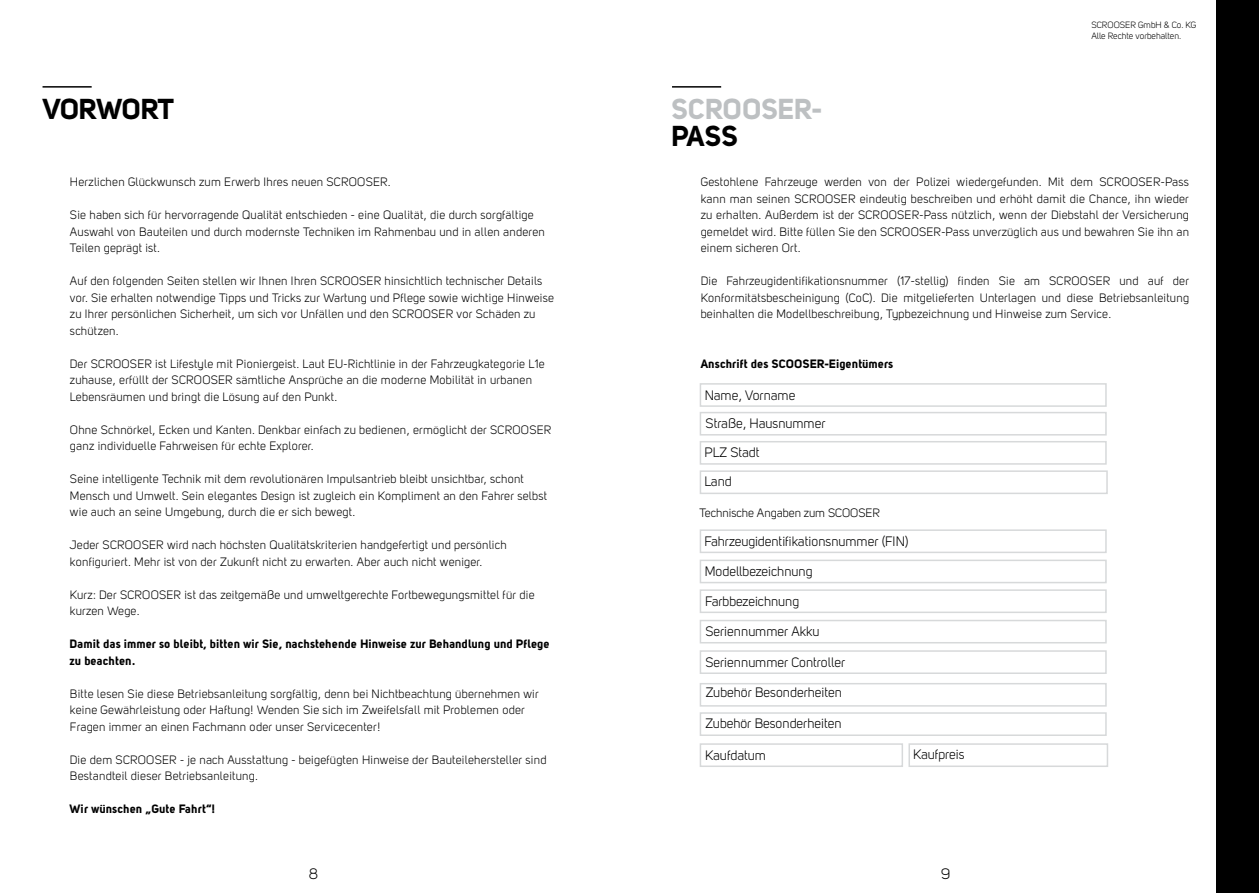
<style>
.page{position:relative;width:1259px;height:893px;background:#fff}
.page>*{position:absolute;margin:0;border:0;box-sizing:border-box;transform-origin:0 0}
.t1{font:28.5px "Uni Sans Bold";letter-spacing:-.02em;color:#000}
.t2{font:28.5px "Uni Sans Bold";color:#bdc0c2}
.t3{font:15px "Uni Sans Book";color:#000}
.t4{font:13.5px/28.7px "Uni Sans Book";color:#000}
.t5{font:12px/16.5px "Uni Sans Book";letter-spacing:.02em;color:#000}
.t6{font:12px/16.5px "Uni Sans Bold";letter-spacing:.02em;color:#000}
.t7{font:12px "Uni Sans Book";color:#000}
.t8{font:9px/10.8px "Uni Sans Book";color:#000}
</style>
<div class="page">
<div style="left:1216px;top:0;width:43px;height:893px;background:#000"></div>
<div style="left:908px;top:743px;width:200px;height:24px;border:2px solid #d7d9da"></div>
<hr style="left:43px;top:86px;width:49px;height:2px;background:#000">
<hr style="left:672px;top:86px;width:49px;height:2px;background:#000">
<div style="left:699px;top:383px;width:407px;height:24px;border:2px solid #d7d9da"></div>
<div style="left:699px;top:412px;width:407px;height:24px;border:2px solid #d7d9da"></div>
<div style="left:699px;top:441px;width:407px;height:24px;border:2px solid #d7d9da"></div>
<div style="left:699px;top:470px;width:408px;height:24px;border:2px solid #d7d9da"></div>
<div style="left:699px;top:529px;width:407px;height:24px;border:2px solid #d7d9da"></div>
<div style="left:699px;top:560px;width:407px;height:23px;border:2px solid #d7d9da"></div>
<div style="left:699px;top:589px;width:407px;height:24px;border:2px solid #d7d9da"></div>
<div style="left:699px;top:620px;width:407px;height:23px;border:2px solid #d7d9da"></div>
<div style="left:699px;top:650px;width:407px;height:24px;border:2px solid #d7d9da"></div>
<div style="left:699px;top:683px;width:407px;height:24px;border:2px solid #d7d9da"></div>
<div style="left:699px;top:712px;width:407px;height:24px;border:2px solid #d7d9da"></div>
<div style="left:699px;top:743px;width:204px;height:24px;border:2px solid #d7d9da"></div>
<p class="t8" style="left:1091px;top:20px;width:107px">SCROOSER GmbH &amp; Co. KG<br>Alle Rechte vorbehalten.</p>
<h1 class="t1" style="left:44px;top:92px;width:132px">VORWORT</h1>
<h1 class="t2" style="left:672px;top:92px;width:152px">SCROOSER-</h1>
<h1 class="t1" style="left:672px;top:119px;width:68px">PASS</h1>
<p class="t5" style="left:701px;top:174px;width:490px;text-align:justify">Gestohlene Fahrzeuge werden von der Polizei wiedergefunden. Mit dem SCROOSER-Pass kann man seinen SCROOSER eindeutig beschreiben und erhöht damit die Chance, ihn wieder zu erhalten. Außerdem ist der SCROOSER-Pass nützlich, wenn der Diebstahl der Versicherung gemeldet wird. Bitte füllen Sie den SCROOSER-Pass unverzüglich aus und bewahren Sie ihn an einem sicheren Ort.</p>
<p class="t5" style="left:701px;top:273px;width:490px;text-align:justify">Die Fahrzeugidentifikationsnummer (17-stellig) finden Sie am SCROOSER und auf der Konformitätsbescheinigung (CoC). Die mitgelieferten Unterlagen und diese Betriebsanleitung beinhalten die Modellbeschreibung, Typbezeichnung und Hinweise zum Service.</p>
<p class="t6" style="left:701px;top:355px;width:194px">Anschrift des SCOOSER-Eigentümers</p>
<p class="t4" style="left:704px;top:381px;width:123px">Name, Vorname<br>Straße, Hausnummer<br>PLZ Stadt<br>Land</p>
<p class="t5" style="left:70px;top:174px;width:322px">Herzlichen Glückwunsch zum Erwerb Ihres neuen SCROOSER.</p>
<p class="t5" style="left:70px;top:207px;width:476px">Sie haben sich für hervorragende Qualität entschieden - eine Qualität, die durch sorgfältige<br>Auswahl von Bauteilen und durch modernste Techniken im Rahmenbau und in allen anderen<br>Teilen geprägt ist.</p>
<p class="t5" style="left:70px;top:273px;width:485px">Auf den folgenden Seiten stellen wir Ihnen Ihren SCROOSER hinsichtlich technischer Details vor. Sie erhalten notwendige Tipps und Tricks zur Wartung und Pflege sowie wichtige Hinweise zu Ihrer persönlichen Sicherheit, um sich vor Unfällen und den SCROOSER vor Schäden zu schützen.</p>
<p class="t5" style="left:70px;top:355px;width:476px">Der SCROOSER ist Lifestyle mit Pioniergeist. Laut EU-Richtlinie in der Fahrzeugkategorie L1e zuhause, erfüllt der SCROOSER sämtliche Ansprüche an die moderne Mobilität in urbanen<br>Lebensräumen und bringt die Lösung auf den Punkt.</p>
<p class="t5" style="left:70px;top:421px;width:483px">Ohne Schnörkel, Ecken und Kanten. Denkbar einfach zu bedienen, ermöglicht der SCROOSER ganz individuelle Fahrweisen für echte Explorer.</p>
<p class="t5" style="left:70px;top:471px;width:478px">Seine intelligente Technik mit dem revolutionären Impulsantrieb bleibt unsichtbar, schont<br>Mensch und Umwelt. Sein elegantes Design ist zugleich ein Kompliment an den Fahrer selbst wie auch an seine Umgebung, durch die er sich bewegt.</p>
<p class="t5" style="left:70px;top:537px;width:438px">Jeder SCROOSER wird nach höchsten Qualitätskriterien handgefertigt und persönlich konfiguriert. Mehr ist von der Zukunft nicht zu erwarten. Aber auch nicht weniger.</p>
<p class="t5" style="left:70px;top:586px;width:466px">Kurz: Der SCROOSER ist das zeitgemäße und umweltgerechte Fortbewegungsmittel für die kurzen Wege.</p>
<p class="t6" style="left:70px;top:635px;width:481px">Damit das immer so bleibt, bitten wir Sie, nachstehende Hinweise zur Behandlung und Pflege zu beachten.</p>
<p class="t5" style="left:70px;top:685px;width:470px">Bitte lesen Sie diese Betriebsanleitung sorgfältig, denn bei Nichtbeachtung übernehmen wir keine Gewährleistung oder Haftung! Wenden Sie sich im Zweifelsfall mit Problemen oder<br>Fragen immer an einen Fachmann oder unser Servicecenter!</p>
<p class="t5" style="left:70px;top:751px;width:478px">Die dem SCROOSER - je nach Ausstattung - beigefügten Hinweise der Bauteilehersteller sind<br>Bestandteil dieser Betriebsanleitung.</p>
<p class="t6" style="left:70px;top:800px;width:147px">Wir wünschen „Gute Fahrt“!</p>
<p class="t7" style="left:699px;top:506px;width:182px">Technische Angaben zum SCOOSER</p>
<p class="t4" style="left:704px;top:527px;width:206px">Fahrzeugidentifikationsnummer (FIN)</p>
<p class="t4" style="left:705px;top:557px;width:109px">Modellbezeichnung</p>
<p class="t4" style="left:705px;top:587px;width:96px">Farbbezeichnung</p>
<p class="t4" style="left:705px;top:617px;width:115px">Seriennummer Akku</p>
<p class="t4" style="left:705px;top:648px;width:141px">Seriennummer Controller</p>
<p class="t4" style="left:706px;top:678px;width:138px">Zubehör Besonderheiten</p>
<p class="t4" style="left:705px;top:709px;width:138px">Zubehör Besonderheiten</p>
<p class="t4" style="left:705px;top:741px;width:62px">Kaufdatum</p>
<p class="t4" style="left:913px;top:740px;width:53px">Kaufpreis</p>
<p class="t3" style="left:309px;top:865px;width:10px">8</p>
<p class="t3" style="left:941px;top:865px;width:11px">9</p>
</div>
